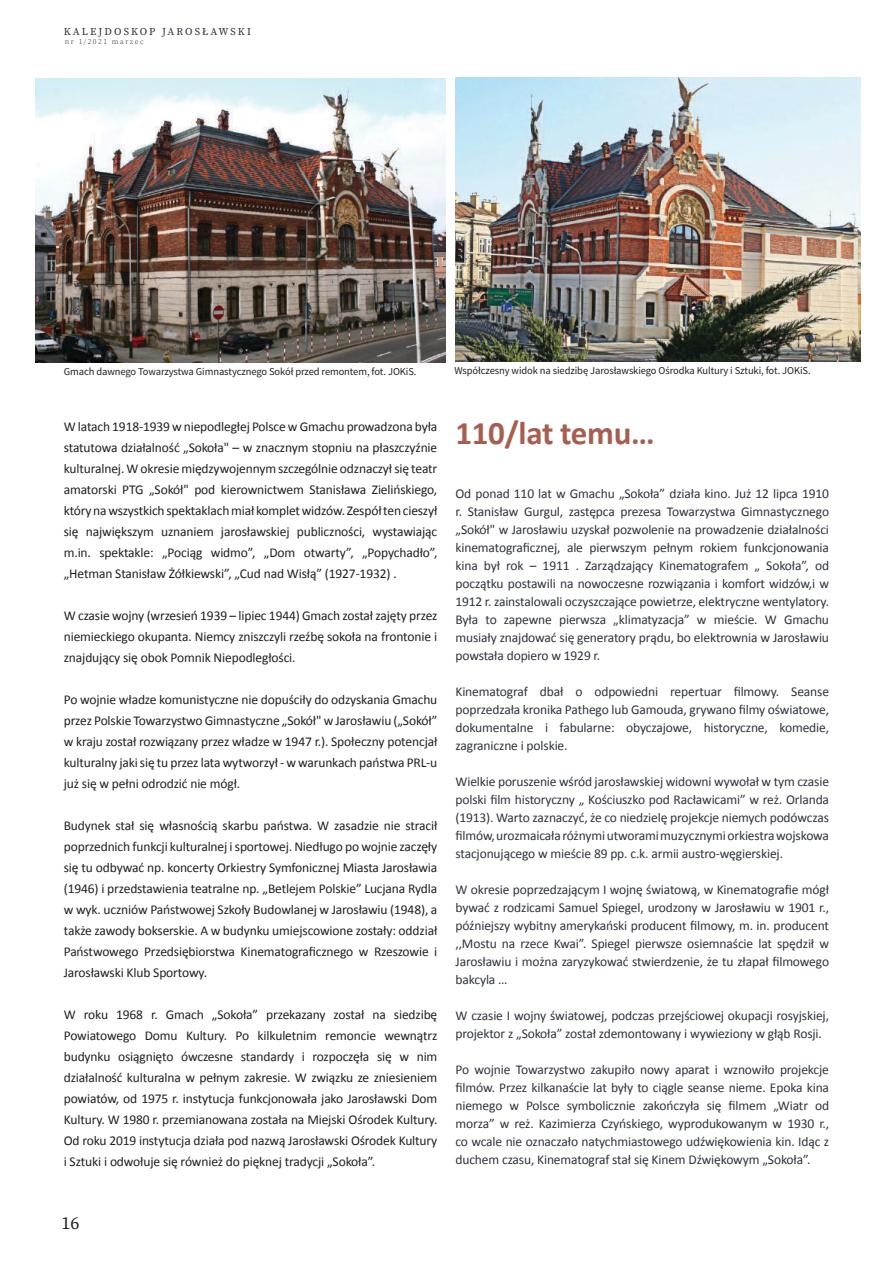
<style>
.page{position:relative;width:893px;height:1263px;background:#fff}
.page>*{position:absolute;margin:0;border:0;box-sizing:border-box;transform-origin:0 0}
.t1{font:700 33px "Calibri";letter-spacing:-.01em;color:#a65e50}
.t2{font:18px "Source Serif Pro";color:#231f20}
.t3{font:13.5px/21px "Calibri";letter-spacing:-.01em;color:#231f20;text-align:justify}
.t4{font:13.5px/18px "Calibri";letter-spacing:-.01em;color:#2e333d;text-align:justify}
.t5{font:10.5px "Source Sans Pro";letter-spacing:-.01em;color:#231f20}
.t6{font:10.5px "Source Serif Pro";letter-spacing:.19em;color:#2e333d}
.t7{font:300 7.5px "Source Serif Pro";letter-spacing:.2em;color:#231f20}
</style>
<div class="page">
<img style="left:455px;top:78px;width:405px;height:283px">
<img style="left:35px;top:78px;width:411px;height:285px">
<p class="t6" style="left:64px;top:25px;width:189px">KALEJDOSKOP JAROSŁAWSKI</p>
<p class="t7" style="left:65px;top:37px;width:80px">nr 1/2021 marzec</p>
<p class="t5" style="left:64px;top:365px;width:354px">Gmach dawnego Towarzystwa Gimnastycznego Sokół przed remontem, fot. JOKiS.</p>
<p class="t5" style="left:454px;top:364px;width:358px">Współczesny widok na siedzibę Jarosławskiego Ośrodka Kultury i Sztuki, fot. JOKiS.</p>
<p class="t3" style="left:64px;top:415px;width:375px">W latach 1918-1939 w niepodległej Polsce w Gmachu prowadzona była statutowa działalność „Sokoła" – w znacznym stopniu na płaszczyźnie kulturalnej. W okresie międzywojennym szczególnie odznaczył się teatr amatorski PTG „Sokół" pod kierownictwem Stanisława Zielińskiego, który na wszystkich spektaklach miał komplet widzów. Zespół ten cieszył się największym uznaniem jarosławskiej publiczności, wystawiając m.in. spektakle: „Pociąg widmo”, „Dom otwarty”, „Popychadło”, „Hetman Stanisław Żółkiewski”, „Cud nad Wisłą” (1927-1932) .</p>
<p class="t3" style="left:64px;top:604px;width:375px">W czasie wojny (wrzesień 1939 – lipiec 1944) Gmach został zajęty przez niemieckiego okupanta. Niemcy zniszczyli rzeźbę sokoła na frontonie i znajdujący się obok Pomnik Niepodległości.</p>
<p class="t3" style="left:64px;top:688px;width:375px">Po wojnie władze komunistyczne nie dopuściły do odzyskania Gmachu przez Polskie Towarzystwo Gimnastyczne „Sokół" w Jarosławiu („Sokół” w kraju został rozwiązany przez władze w 1947 r.). Społeczny potencjał kulturalny jaki się tu przez lata wytworzył - w warunkach państwa PRL-u już się w pełni odrodzić nie mógł.</p>
<p class="t3" style="left:64px;top:814px;width:375px">Budynek stał się własnością skarbu państwa. W zasadzie nie stracił poprzednich funkcji kulturalnej i sportowej. Niedługo po wojnie zaczęły się tu odbywać np. koncerty Orkiestry Symfonicznej Miasta Jarosławia (1946) i przedstawienia teatralne np. „Betlejem Polskie” Lucjana Rydla w wyk. uczniów Państwowej Szkoły Budowlanej w Jarosławiu (1948), a także zawody bokserskie. A w budynku umiejscowione zostały: oddział Państwowego Przedsiębiorstwa Kinematograficznego w Rzeszowie i Jarosławski Klub Sportowy.</p>
<p class="t3" style="left:64px;top:1003px;width:375px">W roku 1968 r. Gmach „Sokoła” przekazany został na siedzibę Powiatowego Domu Kultury. Po kilkuletnim remoncie wewnątrz budynku osiągnięto ówczesne standardy i rozpoczęła się w nim działalność kulturalna w pełnym zakresie. W związku ze zniesieniem powiatów, od 1975 r. instytucja funkcjonowała jako Jarosławski Dom Kultury. W 1980 r. przemianowana została na Miejski Ośrodek Kultury.<br>Od roku 2019 instytucja działa pod nazwą Jarosławski Ośrodek Kultury i Sztuki i odwołuje się również do pięknej tradycji „Sokoła”.</p>
<h1 class="t1" style="left:455px;top:409px;width:201px">110/lat temu…</h1>
<p class="t4" style="left:455px;top:484px;width:375px">Od ponad 110 lat w Gmachu „Sokoła” działa kino. Już 12 lipca 1910 r. Stanisław Gurgul, zastępca prezesa Towarzystwa Gimnastycznego „Sokół" w Jarosławiu uzyskał pozwolenie na prowadzenie działalności kinematograficznej, ale pierwszym pełnym rokiem funkcjonowania kina był rok – 1911 . Zarządzający Kinematografem „ Sokoła”, od początku postawili na nowoczesne rozwiązania i komfort widzów,i w 1912 r. zainstalowali oczyszczające powietrze, elektryczne wentylatory.<br>Była to zapewne pierwsza „klimatyzacja” w mieście. W Gmachu musiały znajdować się generatory prądu, bo elektrownia w Jarosławiu powstała dopiero w 1929 r.</p>
<p class="t4" style="left:455px;top:682px;width:375px">Kinematograf dbał o odpowiedni repertuar filmowy. Seanse poprzedzała kronika Pathego lub Gamouda, grywano filmy oświatowe, dokumentalne i fabularne: obyczajowe, historyczne, komedie, zagraniczne i polskie.</p>
<p class="t4" style="left:455px;top:772px;width:375px">Wielkie poruszenie wśród jarosławskiej widowni wywołał w tym czasie polski film historyczny „ Kościuszko pod Racławicami” w reż. Orlanda (1913). Warto zaznaczyć, że co niedzielę projekcje niemych podówczas filmów, urozmaicała różnymi utworami muzycznymi orkiestra wojskowa stacjonującego w mieście 89 pp. c.k. armii austro-węgierskiej.</p>
<p class="t4" style="left:455px;top:880px;width:375px">W okresie poprzedzającym I wojnę światową, w Kinematografie mógł bywać z rodzicami Samuel Spiegel, urodzony w Jarosławiu w 1901 r., późniejszy wybitny amerykański producent filmowy, m. in. producent ,,Mostu na rzece Kwai”. Spiegel pierwsze osiemnaście lat spędził w Jarosławiu i można zaryzykować stwierdzenie, że tu złapał filmowego bakcyla …</p>
<p class="t4" style="left:455px;top:1006px;width:375px">W czasie I wojny światowej, podczas przejściowej okupacji rosyjskiej, projektor z „Sokoła” został zdemontowany i wywieziony w głąb Rosji.</p>
<p class="t4" style="left:455px;top:1060px;width:375px">Po wojnie Towarzystwo zakupiło nowy aparat i wznowiło projekcje filmów. Przez kilkanaście lat były to ciągle seanse nieme. Epoka kina niemego w Polsce symbolicznie zakończyła się filmem „Wiatr od morza” w reż. Kazimierza Czyńskiego, wyprodukowanym w 1930 r., co wcale nie oznaczało natychmiastowego udźwiękowienia kin. Idąc z duchem czasu, Kinematograf stał się Kinem Dźwiękowym „Sokoła”.</p>
<h2 class="t2" style="left:62px;top:1212px;width:19px">16</h2>
</div>
